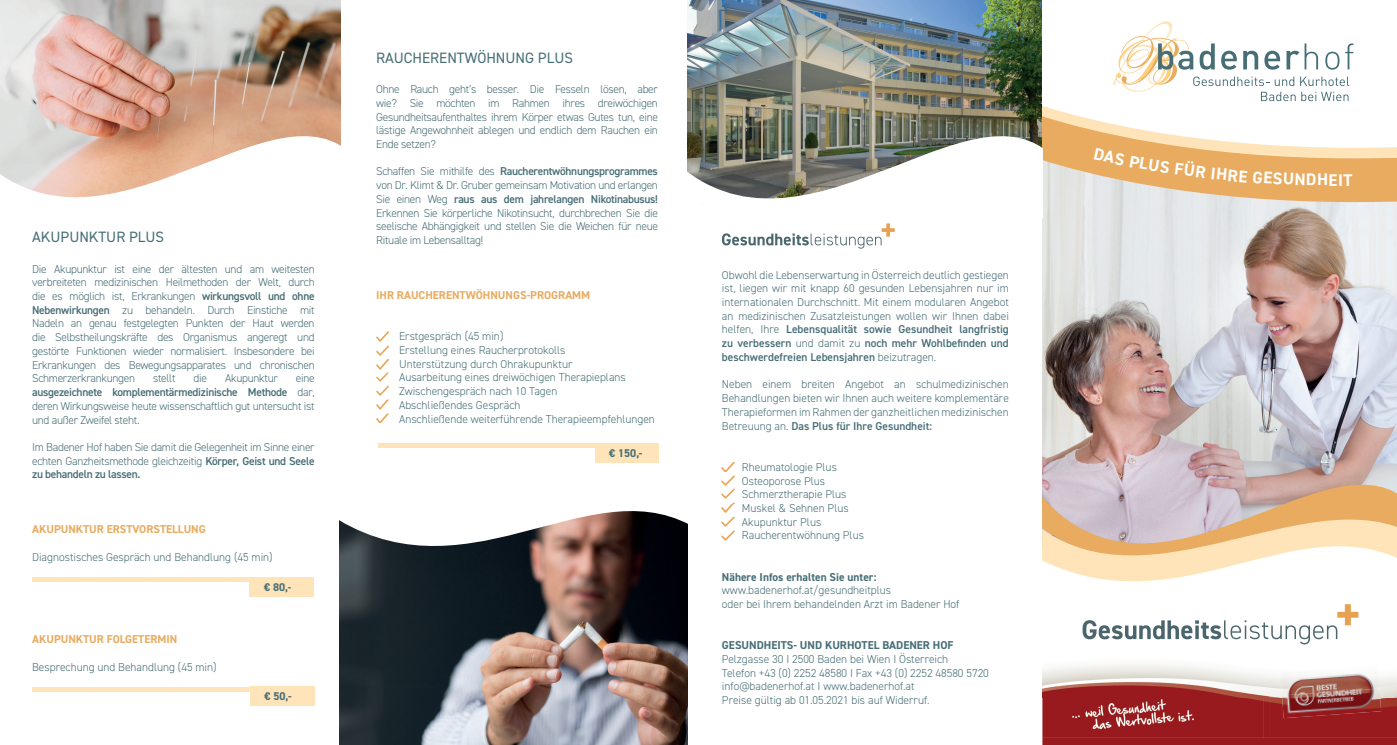
<style>
.page{position:relative;width:1397px;height:745px;background:#fff}
.page>*{position:absolute;margin:0;border:0;box-sizing:border-box;transform-origin:0 0}
.t1{font:700 16.88px "DIN2014";color:#fff}
.t2{font:15px "DIN2014";color:#476e76}
.t3{font:300 11.38px/13.8px "DIN2014";color:#476e76;text-align:justify}
.t4{font:700 11.38px "DIN2014";color:#e8ab60}
.t5{font:700 11.38px "DIN2014";color:#476e76}
.t6{font:300 11.38px "DIN2014";letter-spacing:-.025em;color:#476e76}
.t7{font:700 11.25px "DIN2014";color:#476e76}
.s1{font-weight:600}
</style>
<div class="page">
<img style="left:1042px;top:248px;width:354px;height:185px">
<svg style="left:1042px;top:433px;width:354px;height:76px;background:#cbb6b2"></svg>
<svg style="left:1042px;top:509px;width:354px;height:109px"></svg>
<img style="left:1042px;top:697px;width:354px;height:47px">
<img style="left:1042px;top:664px;width:226px;height:33px">
<img style="left:1268px;top:675px;width:128px;height:62px">
<img style="left:1280px;top:673px;width:99px;height:22px">
<img style="left:1281px;top:688px;width:99px;height:29px">
<img style="left:1066px;top:697px;width:141px;height:31px">
<img style="left:0;top:0;width:340px;height:83px">
<svg style="left:0;top:83px;width:341px;height:28px;background:#d3a591"></svg>
<svg style="left:0;top:111px;width:341px;height:87px"></svg>
<img style="left:687px;top:0;width:354px;height:21px">
<svg style="left:721px;top:462px;width:13px;height:78px"></svg>
<div style="left:250px;top:576px;width:64px;height:20px;background:#fee4b8"></div>
<hr style="left:32px;top:577px;width:218px;height:4px;background:#fee4b8">
<div style="left:250px;top:686px;width:64px;height:19px;background:#fee4b8"></div>
<div style="left:33px;top:686px;width:217px;height:5px;background:#fee4b8"></div>
<img style="left:340px;top:611px;width:347px;height:133px">
<svg style="left:339px;top:511px;width:348px;height:100px"></svg>
<div style="left:594px;top:443px;width:64px;height:19px;background:#fee4b8"></div>
<div style="left:378px;top:443px;width:216px;height:5px;background:#fee4b8"></div>
<svg style="left:1082px;top:603px;width:276px;height:41px"></svg>
<svg style="left:376px;top:331px;width:13px;height:91px"></svg>
<img style="left:687px;top:21px;width:709px;height:227px">
<h2 class="t2" style="left:32px;top:227px;width:133px">AKUPUNKTUR PLUS</h2>
<p class="t3" style="left:32px;top:261px;width:284px">Die Akupunktur ist eine der ältesten und am weitesten verbreiteten medizinischen Heilmethoden der Welt, durch die es möglich ist, Erkrankungen <span class="s1">wirkungsvoll und ohne Nebenwirkungen</span> zu behandeln. Durch Einstiche mit Nadeln an genau festgelegten Punkten der Haut werden die Selbstheilungskräfte des Organismus angeregt und gestörte Funktionen wieder normalisiert. Insbesondere bei Erkrankungen des Bewegungsapparates und chronischen Schmerzerkrankungen</p>
<p class="t3" style="left:32px;top:371px;width:284px;text-indent:264px">eine <span class="s1">ausgezeichnete komplementärmedizinische Methode</span> dar, deren Wirkungsweise heute wissenschaftlich gut untersucht ist und außer Zweifel steht.</p>
<p class="t3" style="left:32px;top:440px;width:284px">Im Badener Hof haben Sie damit die Gelegenheit im Sinne einer echten Ganzheitsmethode gleichzeitig <span class="s1">Körper, Geist und Seele zu behandeln zu lassen.</span></p>
<p class="t3" style="left:153px;top:371px;width:24px">stellt</p>
<p class="t3" style="left:193px;top:371px;width:15px">die</p>
<p class="t6" style="left:225px;top:371px;width:54px">Akupunktur</p>
<p class="t4" style="left:32px;top:521px;width:175px">AKUPUNKTUR ERSTVORSTELLUNG</p>
<p class="t3" style="left:32px;top:549px;width:242px">Diagnostisches Gespräch und Behandlung (45 min)</p>
<p class="t4" style="left:32px;top:631px;width:147px">AKUPUNKTUR FOLGETERMIN</p>
<p class="t3" style="left:32px;top:659px;width:186px">Besprechung und Behandlung (45 min)</p>
<p class="t7" style="left:264px;top:579px;width:29px">€ 80,-</p>
<p class="t7" style="left:264px;top:688px;width:29px">€ 50,-</p>
<h2 class="t2" style="left:376px;top:48px;width:198px">RAUCHERENTWÖHNUNG PLUS</h2>
<p class="t3" style="left:376px;top:82px;width:283px">Ohne Rauch geht’s besser. Die Fesseln lösen, aber wie? Sie möchten im Rahmen ihres dreiwöchigen Gesundheitsaufenthaltes ihrem Körper etwas Gutes tun, eine lästige Angewohnheit ablegen und endlich dem Rauchen ein Ende setzen?</p>
<p class="t3" style="left:376px;top:164px;width:283px">Schaffen Sie mithilfe des <span class="s1">Raucherentwöhnungsprogrammes </span>von Dr. Klimt &amp; Dr. Gruber gemeinsam Motivation und erlangen Sie einen Weg <span class="s1">raus aus dem jahrelangen Nikotinabusus!<br></span>Erkennen Sie körperliche Nikotinsucht, durchbrechen Sie die seelische Abhängigkeit und stellen Sie die Weichen für neue Rituale im Lebensalltag!</p>
<p class="t4" style="left:376px;top:287px;width:215px">IHR RAUCHERENTWÖHNUNGS-PROGRAMM</p>
<p class="t3" style="left:399px;top:329px;width:257px;text-align:left">Erstgespräch (45 min)<br>Erstellung eines Raucherprotokolls<br>Unterstützung durch Ohrakupunktur<br>Ausarbeitung eines dreiwöchigen Therapieplans Zwischengespräch nach 10 Tagen<br>Abschließendes Gespräch<br>Anschließende weiterführende Therapieempfehlungen</p>
<p class="t7" style="left:609px;top:445px;width:35px">€ 150,-</p>
<p class="t3" style="left:721px;top:267px;width:288px">Obwohl die Lebenserwartung in Österreich deutlich gestiegen ist, liegen wir mit knapp 60 gesunden Lebensjahren nur im internationalen Durchschnitt. Mit einem modularen Angebot an medizinischen Zusatzleistungen wollen wir Ihnen dabei helfen, Ihre <span class="s1">Lebensqualität sowie Gesundheit langfristig zu verbessern</span> und damit zu <span class="s1">noch mehr Wohlbefinden und beschwerdefreien Lebensjahren</span> beizutragen.</p>
<p class="t3" style="left:721px;top:377px;width:288px">Neben einem breiten Angebot an schulmedizinischen Behandlungen bieten wir Ihnen auch weitere komplementäre Therapieformen im Rahmen der ganzheitlichen medizinischen Betreuung an. <span class="s1">Das Plus für Ihre Gesundheit:</span></p>
<p class="t3" style="left:741px;top:459px;width:123px;text-align:left">Rheumatologie Plus<br>Osteoporose Plus<br>Schmerztherapie Plus<br>Muskel &amp; Sehnen Plus<br>Akupunktur Plus<br>Raucherentwöhnung Plus</p>
<p class="t5" style="left:721px;top:568px;width:156px">Nähere Infos erhalten Sie unter:</p>
<p class="t3" style="left:721px;top:583px;width:239px">www.badenerhof.at/gesundheitplus<br>oder bei Ihrem behandelnden Arzt im Badener Hof</p>
<p class="t5" style="left:721px;top:637px;width:233px">GESUNDHEITS- UND KURHOTEL BADENER HOF</p>
<p class="t3" style="left:721px;top:651px;width:268px;text-align:left">Pelzgasse 30 I 2500 Baden bei Wien I Österreich<br>Telefon +43 (0) 2252 48580 I Fax +43 (0) 2252 48580 5720 info@badenerhof.at I www.badenerhof.at<br>Preise gültig ab 01.05.2021 bis auf Widerruf.</p>
<h1 class="t1" style="left:1316px;top:168px;width:28px">HEI</h1>
</div>
